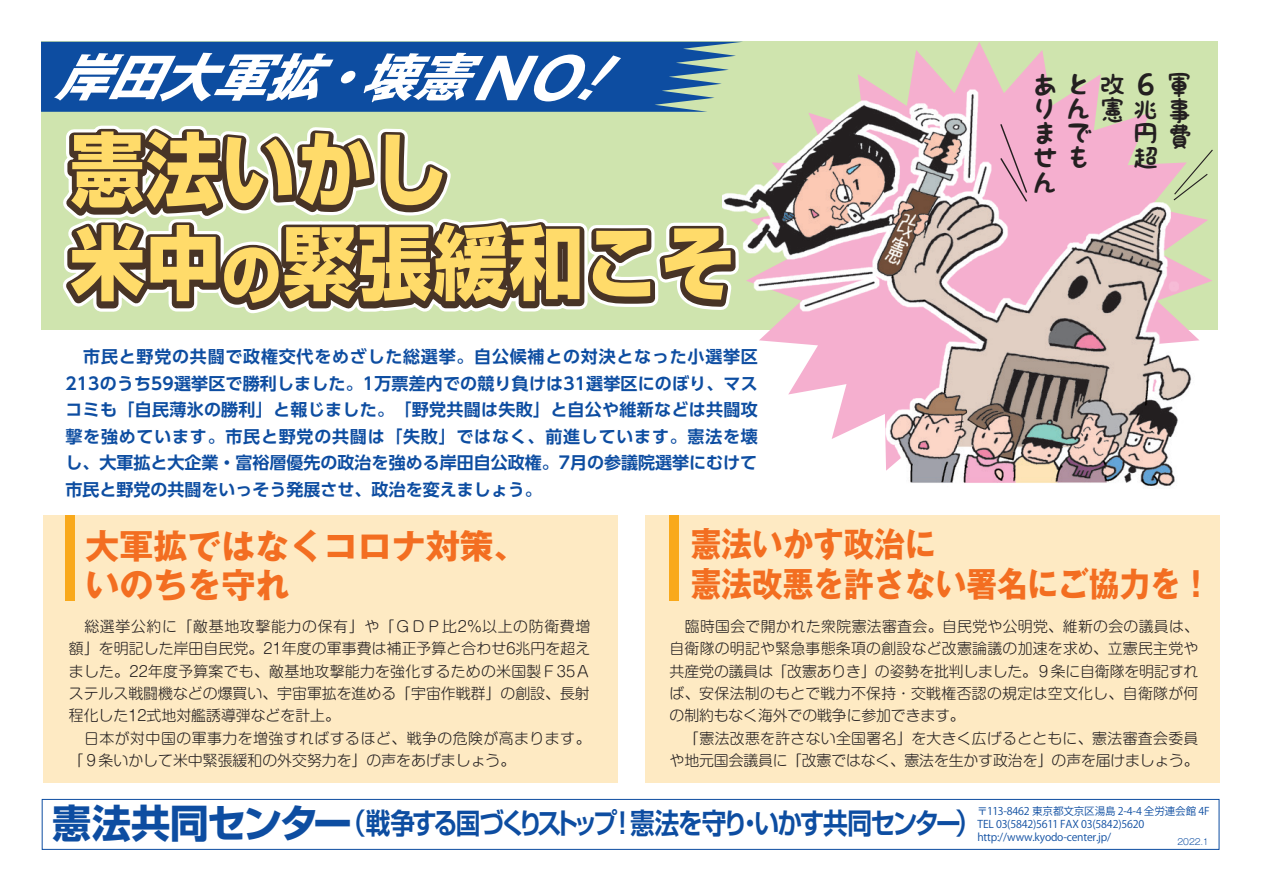
<style>
.page{position:relative;width:1263px;height:893px;background:#fff}
.page>*{position:absolute;margin:0;border:0;box-sizing:border-box;transform-origin:0 0}
.t1{font:800 80.1px/93.6px "Shin Go Pro";letter-spacing:.025em;color:#ffdb6a;scale:.92 1}
.t2{font:italic 700 51.6px "Gothic MB101 Pro";color:#fff;scale:1.04 1}
.t3{font:700 34.05px/39.3px "Gothic MB101 Pro";color:#f36e21;scale:.9 1}
.t4{font:700 34.05px/39.3px "Gothic MB101 Pro";color:#f36e21}
.t5{font:700 28.65px "Shin Go Pro De";letter-spacing:-.1em;color:#0d4da1;scale:.86 1}
.t6{font:27px/24.6px "K Fhimaji";color:#231f20}
.t7{font:700 16.95px/26.5px "UD Shin Go Pro De";color:#0d4da1;text-align:justify}
.t8{font:300 14.85px/22.4px "Shin M Go Pro";letter-spacing:.015em;color:#231f20}
.t9{font:10.65px/12.8px "Koz Go Pro";letter-spacing:-.015em;color:#0d4da1}
.t10{font:300 8.55px "Gothic MB101 Pro";color:#0d4da1}
.s1{font-size:56.4px}
.s2{font-size:63.75px}
.s3{font-family:"Shin Go Pro";font-size:39.15px}
</style>
<div class="page">
<div style="left:746px;top:42px;width:466px;height:26px;background:#cfe4ae"></div>
<svg style="left:41px;top:42px;width:702px;height:70px;background:#1755a1"></svg>
<div style="left:43px;top:515px;width:575px;height:268px;background:#feeac3"></div>
<div style="left:66px;top:515px;width:9px;height:85px;background:#f9a91b"></div>
<div style="left:645px;top:515px;width:575px;height:268px;background:#feeac3"></div>
<div style="left:42px;top:799px;width:1177px;height:51px;border:1px solid #0d4da1"></div>
<svg style="left:41px;top:114px;width:682px;height:216px;background:#9c9e7f"></svg>
<div style="left:670px;top:515px;width:9px;height:85px;background:#f9a91b"></div>
<img style="left:723px;top:68px;width:495px;height:419px">
<svg style="left:1172px;top:148px;width:42px;height:54px;background:#c8d7a8"></svg>
<svg style="left:999px;top:122px;width:29px;height:81px;background:#e5a4c1"></svg>
<div style="left:577px;top:55px;width:45px;height:45px;background:#0d4da1"></div>
<h2 class="t2" style="left:54px;top:34px;width:542px">岸田大軍拡・壊憲<span class="s1">ＮＯ</span></h2>
<h1 class="t1" style="left:70px;top:115px;width:724px">憲法いかし<br>米中<span class="s2">の</span>緊張緩和こそ</h1>
<p class="t7" style="left:65px;top:343px;width:694px">　市民と野党の共闘で政権交代をめざした総選挙。自公候補との対決となった小選挙区213のうち59選挙区で勝利しました。1万票差内での競り負けは31選挙区にのぼり、マスコミも「自民薄氷の勝利」と報じました。「野党共闘は失敗」と自公や維新などは共闘攻撃を強めています。市民と野党の共闘は「失敗」ではなく、前進しています。憲法を壊し、大軍拡と大企業・富裕層優先の政治を強める岸田自公政権。7月の参議院選挙にむけて市民と野党の共闘をいっそう発展させ、政治を変えましょう。</p>
<h3 class="t6" style="left:1166px;top:58px;width:26px;line-height:52.5px">軍費</h3>
<h3 class="t6" style="left:1099px;top:60px;width:59px;line-height:48.4px;text-align:right">改６円</h3>
<h3 class="t6" style="left:1133px;top:145px;width:26px">超</h3>
<h3 class="t6" style="left:1032px;top:72px;width:56px">あとり<br>ま<br>せもん</h3>
<h3 class="t6" style="left:1065px;top:97px;width:125px;line-height:23.4px">ん憲兆事で</h3>
<h3 class="t4" style="left:86px;top:522px;width:444px">大軍拡ではなくコロナ対策、いのちを守れ</h3>
<p class="t8" style="left:69px;top:613px;width:523px">　総選挙公約に「敵基地攻撃能力の保有」や「ＧＤＰ比2%以上の防衛費増額」を明記した岸田自民党。21年度の軍事費は補正予算と合わせ6兆円を超えました。22年度予算案でも、敵基地攻撃能力を強化するための米国製Ｆ35Ａステルス戦闘機などの爆買い、宇宙軍拡を進める「宇宙作戦群」の創設、長射程化した12式地対艦誘導弾などを計上。<br>　日本が対中国の軍事力を増強すればするほど、戦争の危険が高まります。「９条いかして米中緊張緩和の外交努力を」の声をあげましょう。</p>
<h3 class="t3" style="left:691px;top:520px;width:580px">憲法いかす政治に<br>憲法改悪を許さない署名にご協力を！</h3>
<p class="t8" style="left:669px;top:613px;width:531px">　臨時国会で開かれた衆院憲法審査会。自民党や公明党、維新の会の議員は、自衛隊の明記や緊急事態条項の創設など改憲論議の加速を求め、立憲民主党や共産党の議員は「改憲ありき」の姿勢を批判しました。９条に自衛隊を明記すれば、安保法制のもとで戦力不保持・交戦権否認の規定は空文化し、自衛隊が何の制約もなく海外での戦争に参加できます。<br>　「憲法改悪を許さない全国署名」を大きく広げるとともに、憲法審査会委員や地元国会議員に「改憲ではなく、憲法を生かす政治を」の声を届けましょう。</p>
<h3 class="t5" style="left:52px;top:800px;width:1080px"><span class="s3">憲法共同センター</span>（戦争する国づくりストップ！憲法を守り・いかす共同センター）</h3>
<p class="t9" style="left:977px;top:805px;width:234px">〒113-8462 東京都文京区湯島 2-4-4 全労連会館 4F<br>TEL 03(5842)5611 FAX 03(5842)5620</p>
<p class="t9" style="left:977px;top:831px;width:135px">http://www.kyodo-center.jp/</p>
<p class="t10" style="left:1177px;top:834px;width:33px">2022.1</p>
</div>
